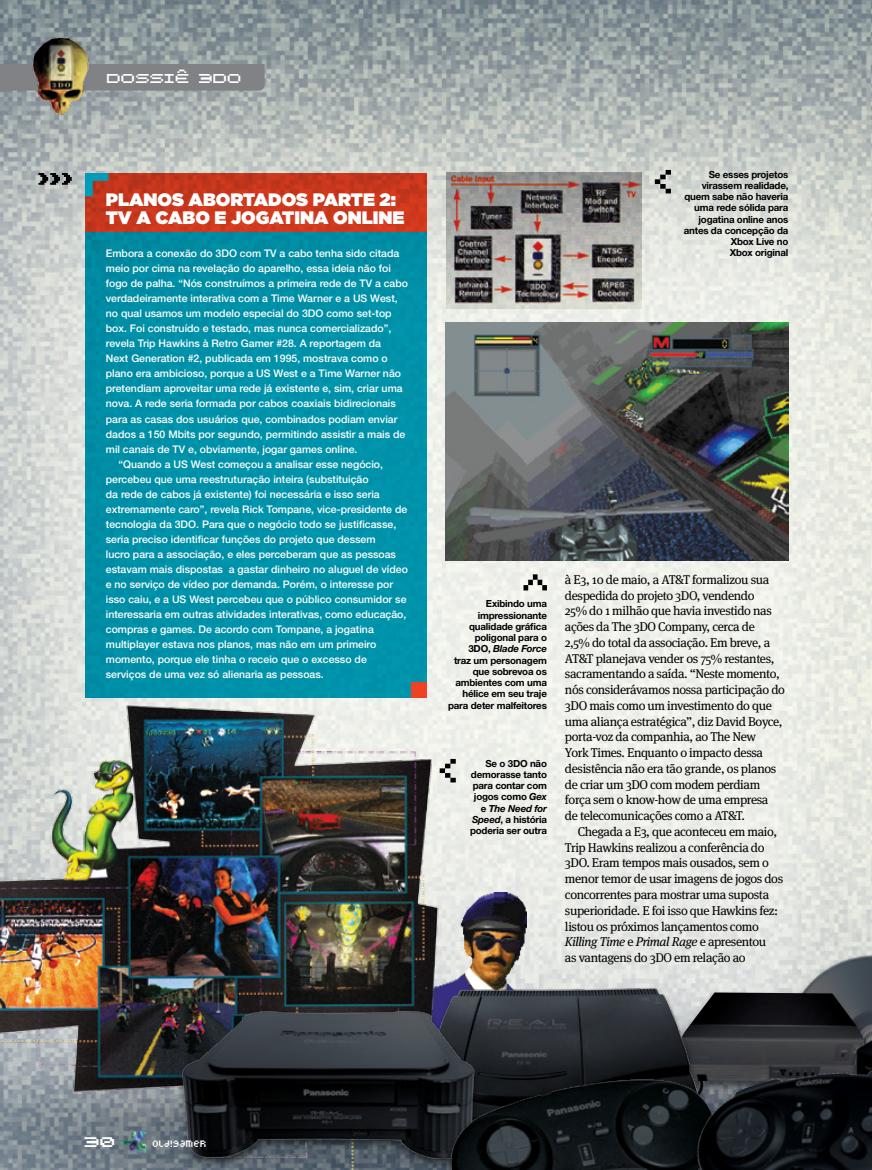
<style>
.page{position:relative;width:872px;height:1170px;background:#fff}
.page>*{position:absolute;margin:0;border:0;box-sizing:border-box;transform-origin:0 0}
.t1{font:19.65px "Supercollider";color:#fff}
.t2{font:900 18px "Gotham HTF";color:#fff}
.t3{font:18px "Supercollider";color:#fff}
.t4{font:12.9px "Supercollidersmall";color:#fff}
.t5{font:12.75px/15.8px "Meta Serif Pro";letter-spacing:-.03em;color:#000}
.t6{font:500 10.5px "Helvetica Neue";color:#fff}
.t7{font:700 9.75px/11.2px "Helvetica Neue";letter-spacing:-.02em;color:#000;text-align:right}
.s1{font-style:italic}
</style>
<div class="page">
<img style="left:0;top:0;width:872px;height:989px">
<img style="left:479px;top:892px;width:47px;height:85px">
<img style="left:445px;top:323px;width:343px;height:237px">
<svg style="left:655px;top:170px;width:16px;height:23px"></svg>
<img style="left:447px;top:172px;width:194px;height:136px">
<svg style="left:85px;top:173px;width:342px;height:59px;background:#c9371c"></svg>
<div style="left:85px;top:232px;width:342px;height:465px;background:#0091a9"></div>
<svg style="left:85px;top:173px;width:23px;height:23px"></svg>
<img style="left:0;top:669px;width:479px;height:500px">
<svg style="left:440px;top:759px;width:16px;height:23px"></svg>
<svg style="left:523px;top:574px;width:24px;height:16px"></svg>
<img style="left:758px;top:930px;width:114px;height:59px">
<img style="left:719px;top:992px;width:50px;height:32px">
<img style="left:401px;top:977px;width:318px;height:95px">
<div style="left:175px;top:1008px;width:305px;height:161px;background:#000;opacity:.55"></div>
<img style="left:167px;top:995px;width:324px;height:170px">
<img style="left:447px;top:1072px;width:216px;height:97px">
<img style="left:769px;top:958px;width:103px;height:66px">
<img style="left:663px;top:1024px;width:209px;height:145px">
<svg style="left:38px;top:173px;width:34px;height:12px"></svg>
<img style="left:26px;top:31px;width:117px;height:88px">
<svg style="left:0;top:64px;width:265px;height:27px;background:#82817b"></svg>
<img style="left:117px;top:1127px;width:35px;height:29px">
<h2 class="t3" style="left:107px;top:65px;width:15px">dossie</h2>
<h2 class="t3" style="left:199px;top:65px;width:29px">3do</h2>
<h2 class="t2" style="left:106px;top:189px;width:14px">PLANOS</h2>
<h2 class="t2" style="left:189px;top:189px;width:15px">ABORTADOS</h2>
<h2 class="t2" style="left:313px;top:189px;width:85px">PARTE 2:</h2>
<h2 class="t2" style="left:106px;top:207px;width:64px">TV A CABO</h2>
<h2 class="t2" style="left:214px;top:207px;width:133px">EJOGATINA ONL</h2>
<h2 class="t2" style="left:373px;top:207px;width:20px">INE</h2>
<p class="t6" style="left:106px;top:247px;width:295px">Embora a conexão do 3DO com TV a cabo tenha sido citada</p>
<p class="t6" style="left:106px;top:262px;width:287px">meio por cima na revelação do aparelho, essa ideia não foi</p>
<p class="t6" style="left:106px;top:277px;width:304px">fogo de palha. “Nós construímos a primeira rede de TV a cabo</p>
<p class="t6" style="left:106px;top:292px;width:293px">verdadeiramente interativa com a Time Warner e a US West,</p>
<p class="t6" style="left:106px;top:307px;width:287px">no qual usamos um modelo especial do 3DO como set-top</p>
<p class="t6" style="left:106px;top:322px;width:287px">box. Foi construído e testado, mas nunca comercializado”,</p>
<p class="t6" style="left:106px;top:337px;width:277px">revela Trip Hawkins à Retro Gamer #28. A reportagem da</p>
<p class="t6" style="left:106px;top:352px;width:283px">Next Generation #2, publicada em 1995, mostrava como o</p>
<p class="t6" style="left:106px;top:367px;width:297px">plano era ambicioso, porque a US West e a Time Warner não</p>
<p class="t6" style="left:106px;top:382px;width:298px">pretendiam aproveitar uma rede já existente e, sim, criar uma</p>
<p class="t6" style="left:106px;top:397px;width:291px">nova. A rede seria formada por cabos coaxiais bidirecionais</p>
<p class="t6" style="left:106px;top:412px;width:293px">para as casas dos usuários que, combinados podiam enviar</p>
<p class="t6" style="left:106px;top:427px;width:301px">dados a 150 Mbits por segundo, permitindo assistir a mais de</p>
<p class="t6" style="left:106px;top:442px;width:253px">mil canais de TV e, obviamente, jogar games online.</p>
<p class="t6" style="left:119px;top:457px;width:266px">“Quando a US West começou a analisar esse negócio,</p>
<p class="t6" style="left:106px;top:472px;width:264px">percebeu que uma reestruturação inteira (substituição</p>
<p class="t6" style="left:106px;top:487px;width:275px">da rede de cabos já existente) foi necessária e isso seria</p>
<p class="t6" style="left:106px;top:502px;width:303px">extremamente caro”, revela Rick Tompane, vice-presidente de</p>
<p class="t6" style="left:106px;top:517px;width:292px">tecnologia da 3DO. Para que o negócio todo se justificasse,</p>
<p class="t6" style="left:106px;top:532px;width:271px">seria preciso identificar funções do projeto que dessem</p>
<p class="t6" style="left:106px;top:547px;width:292px">lucro para a associação, e eles perceberam que as pessoas</p>
<p class="t6" style="left:106px;top:562px;width:303px">estavam mais dispostas a gastar dinheiro no aluguel de vídeo</p>
<p class="t6" style="left:106px;top:577px;width:289px">e no serviço de vídeo por demanda. Porém, o interesse por</p>
<p class="t6" style="left:106px;top:592px;width:302px">isso caiu, e a US West percebeu que o público consumidor se</p>
<p class="t6" style="left:106px;top:607px;width:302px">interessaria em outras atividades interativas, como educação,</p>
<p class="t6" style="left:106px;top:622px;width:269px">compras e games. De acordo com Tompane, a jogatina</p>
<p class="t6" style="left:106px;top:637px;width:272px">multiplayer estava nos planos, mas não em um primeiro</p>
<p class="t6" style="left:106px;top:652px;width:262px">momento, porque ele tinha o receio que o excesso de</p>
<p class="t6" style="left:106px;top:667px;width:219px">serviços de uma vez só alienaria as pessoas.</p>
<p class="t7" style="left:684px;top:168px;width:106px">Se esses projetos virassem realidade, quem sabe não haveria uma rede sólida para jogatina online anos antes da concepção da<br>Xbox Live no<br>Xbox original</p>
<p class="t7" style="left:448px;top:598px;width:100px">Exibindo uma impressionante qualidade gráfica poligonal para o<br>3DO, <span class="s1">Blade Force<br></span>traz um personagem que sobrevoa os ambientes com uma hélice em seu traje para deter malfeitores</p>
<p class="t7" style="left:470px;top:757px;width:78px">Se o 3DO não demorasse tanto para contar com jogos como <span class="s1">Gex </span>e <span class="s1">The Need for<br>Speed</span>, a história poderia ser outra</p>
<p class="t5" style="left:565px;top:571px;width:221px">à E3, 10 de maio, a AT&amp;T formalizou sua despedida do projeto 3DO, vendendo<br>25% do 1 milhão que havia investido nas ações da The 3DO Company, cerca de<br>2,5% do total da associação. Em breve, a AT&amp;T planejava vender os 75% restantes, sacramentando a saída. “Neste momento, nós considerávamos nossa participação do 3DO mais como um investimento do que uma aliança estratégica”, diz David Boyce, porta-voz da companhia, ao The New<br>York Times. Enquanto o impacto dessa desistência não era tão grande, os planos de criar um 3DO com modem perdiam força sem o know-how de uma empresa<br>de telecomunicações como a AT&amp;T.</p>
<p class="t5" style="left:565px;top:823px;width:220px;text-indent:13px">Chegada a E3, que aconteceu em maio, Trip Hawkins realizou a conferência do 3DO. Eram tempos mais ousados, sem o menor temor de usar imagens de jogos dos concorrentes para mostrar uma suposta superioridade. E foi isso que Hawkins fez: listou os próximos lançamentos como <span class="s1">Killing Time</span> e <span class="s1">Primal Rage</span> e apresentou<br>as vantagens do 3DO em relação ao</p>
<h1 class="t1" style="left:85px;top:1127px;width:33px">30</h1>
<p class="t4" style="left:153px;top:1134px;width:56px">old!gamer</p>
</div>
